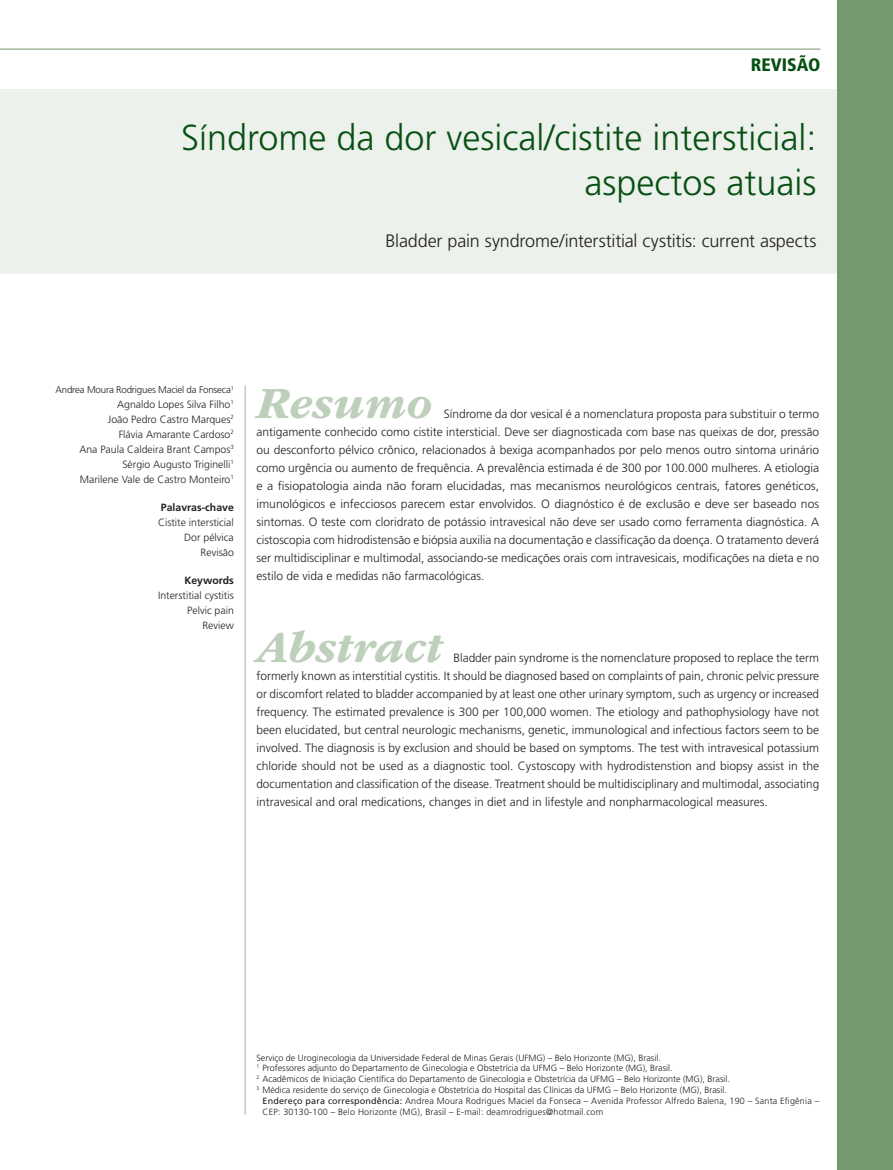
<style>
.page{position:relative;width:893px;height:1170px;background:#fff}
.page>*{position:absolute;margin:0;border:0;box-sizing:border-box;transform-origin:0 0}
._04_0_Resumo_Abstrac{font:italic 700 46.5px "ITC Garamond Std";color:#becfbb}
._01_0_Título{font:300 36px/45px "Frutiger LT Std";color:#075013;text-align:right}
._01_1_Título_Inglês{font:300 18px "Frutiger LT Std";letter-spacing:-.01em;color:#231f20}
._12_0_Seção{font:900 condensed 18px "Frutiger LT Std";color:#075013}
._04_0_Resumo_Abstrac-2{font:300 12px/18px "Frutiger LT Std";color:#231f20;text-align:justify}
._02_0_Autores{font:300 10.5px "Frutiger LT Std";color:#231f20}
._04_2_Palavras-chave{font:300 10.5px "Frutiger LT Std";color:#231f20}
._04_3_Keywords{font:300 10.5px "Frutiger LT Std";color:#231f20}
._04_1_Título_palavra{font:700 10.5px "Frutiger LT Std";color:#231f20}
._02_0_Autores-2{font:300 9.75px "Frutiger LT Std";letter-spacing:-.02em;color:#231f20}
._02_2_Autor-tilulaçã{font:300 9px "Frutiger LT Std";color:#231f20}
._02_2_Autor-tilulaçã-2{font:300 9px/10.8px "Frutiger LT Std";letter-spacing:.02em;color:#231f20}
._02_1_instituição{font:300 9px "Frutiger LT Std";color:#231f20}
.s1{font-weight:400}
</style>
<div class="page">
<hr style="left:0;top:49px;width:820px;height:1px;background:#76986f">
<hr style="left:244px;top:385px;width:2px;height:729px;background:#becfbb">
<div style="left:0;top:89px;width:893px;height:185px;background:#ecf1eb"></div>
<div style="left:838px;top:0;width:55px;height:1169px;background:#76986f"></div>
<p class="_12_0_Seção" style="left:751px;top:54px;width:71px">REVISÃO</p>
<p class="_01_0_Título" style="left:181px;top:116px;width:637px">Síndrome da dor vesical/cistite intersticial: aspectos atuais</p>
<p class="_01_1_Título_Inglês" style="left:385px;top:231px;width:432px">Bladder pain syndrome/interstitial cystitis: current aspects</p>
<p class="_02_0_Autores-2" style="left:56px;top:384px;width:180px">Andrea Moura Rodrigues Maciel da Fonseca<sup>1</sup></p>
<p class="_02_0_Autores" style="left:117px;top:398px;width:118px">Agnaldo Lopes Silva Filho<sup>1</sup></p>
<p class="_02_0_Autores" style="left:108px;top:413px;width:127px">João Pedro Castro Marques<sup>2</sup></p>
<p class="_02_0_Autores" style="left:119px;top:428px;width:117px">Flávia Amarante Cardoso<sup>2</sup></p>
<p class="_02_0_Autores" style="left:79px;top:443px;width:156px">Ana Paula Caldeira Brant Campos<sup>3</sup></p>
<p class="_02_0_Autores" style="left:122px;top:458px;width:113px">Sérgio Augusto Triginelli<sup>1</sup></p>
<p class="_02_0_Autores" style="left:80px;top:473px;width:156px">Marilene Vale de Castro Monteiro<sup>1</sup></p>
<p class="_04_1_Título_palavra" style="left:161px;top:501px;width:74px">Palavras-chave</p>
<p class="_04_2_Palavras-chave" style="left:158px;top:516px;width:77px">Cistite intersticial</p>
<p class="_04_2_Palavras-chave" style="left:184px;top:531px;width:51px">Dor pélvica</p>
<p class="_04_2_Palavras-chave" style="left:201px;top:546px;width:35px">Revisão</p>
<p class="_04_1_Título_palavra" style="left:184px;top:573px;width:51px">Keywords</p>
<p class="_04_3_Keywords" style="left:158px;top:589px;width:77px">Interstitial cystitis</p>
<p class="_04_3_Keywords" style="left:187px;top:604px;width:48px">Pelvic pain</p>
<p class="_04_3_Keywords" style="left:202px;top:619px;width:33px">Review</p>
<p class="_04_0_Resumo_Abstrac" style="left:256px;top:378px;width:177px">Resumo</p>
<p class="_04_0_Resumo_Abstrac-2" style="left:256px;top:405px;width:564px;text-indent:187px">Síndrome da dor vesical é a nomenclatura proposta para substituir o termo antigamente conhecido como cistite intersticial. Deve ser diagnosticada com base nas queixas de dor, pressão ou desconforto pélvico crônico, relacionados à bexiga acompanhados por pelo menos outro sintoma urinário como urgência ou aumento de frequência. A prevalência estimada é de 300 por 100.000 mulheres. A etiologia e a fisiopatologia ainda não foram elucidadas, mas mecanismos neurológicos centrais, fatores genéticos, imunológicos e infecciosos parecem estar envolvidos. O diagnóstico é de exclusão e deve ser baseado nos sintomas. O teste com cloridrato de potássio intravesical não deve ser usado como ferramenta diagnóstica. A cistoscopia com hidrodistensão e biópsia auxilia na documentação e classificação da doença. O tratamento deverá ser multidisciplinar e multimodal, associando-se medicações orais com intravesicais, modificações na dieta e no estilo de vida e medidas não farmacológicas.</p>
<p class="_04_0_Resumo_Abstrac" style="left:256px;top:621px;width:187px">Abstract</p>
<p class="_04_0_Resumo_Abstrac-2" style="left:256px;top:648px;width:564px;text-indent:197px">Bladder pain syndrome is the nomenclature proposed to replace the term formerly known as interstitial cystitis. It should be diagnosed based on complaints of pain, chronic pelvic pressure or discomfort related to bladder accompanied by at least one other urinary symptom, such as urgency or increased frequency. The estimated prevalence is 300 per 100,000 women. The etiology and pathophysiology have not been elucidated, but central neurologic mechanisms, genetic, immunological and infectious factors seem to be involved. The diagnosis is by exclusion and should be based on symptoms. The test with intravesical potassium chloride should not be used as a diagnostic tool. Cystoscopy with hydrodistenstion and biopsy assist in the documentation and classification of the disease. Treatment should be multidisciplinary and multimodal, associating intravesical and oral medications, changes in diet and in lifestyle and nonpharmacological measures.</p>
<p class="_02_1_instituição" style="left:256px;top:1052px;width:406px">Serviço de Uroginecologia da Universidade Federal de Minas Gerais (UFMG) – Belo Horizonte (MG), Brasil.</p>
<p class="_02_2_Autor-tilulaçã" style="left:256px;top:1063px;width:418px"><sup>1</sup> Professores adjunto do Departamento de Ginecologia e Obstetrícia da UFMG – Belo Horizonte (MG), Brasil.</p>
<p class="_02_2_Autor-tilulaçã" style="left:256px;top:1073px;width:475px"><sup>2</sup> Acadêmicos de Iniciação Científica do Departamento de Ginecologia e Obstetrícia da UFMG – Belo Horizonte (MG), Brasil.</p>
<p class="_02_2_Autor-tilulaçã" style="left:256px;top:1084px;width:472px"><sup>3</sup> Médica residente do serviço de Ginecologia e Obstetrícia do Hospital das Clínicas da UFMG – Belo Horizonte (MG), Brasil.</p>
<p class="_02_2_Autor-tilulaçã-2" style="left:262px;top:1095px;width:558px"><span class="s1">Endereço para correspondência:</span> Andrea Moura Rodrigues Maciel da Fonseca – Avenida Professor Alfredo Balena, 190 – Santa Efigênia –<br>CEP: 30130-100 – Belo Horizonte (MG), Brasil – E-mail: deamrodrigues@hotmail.com</p>
</div>
